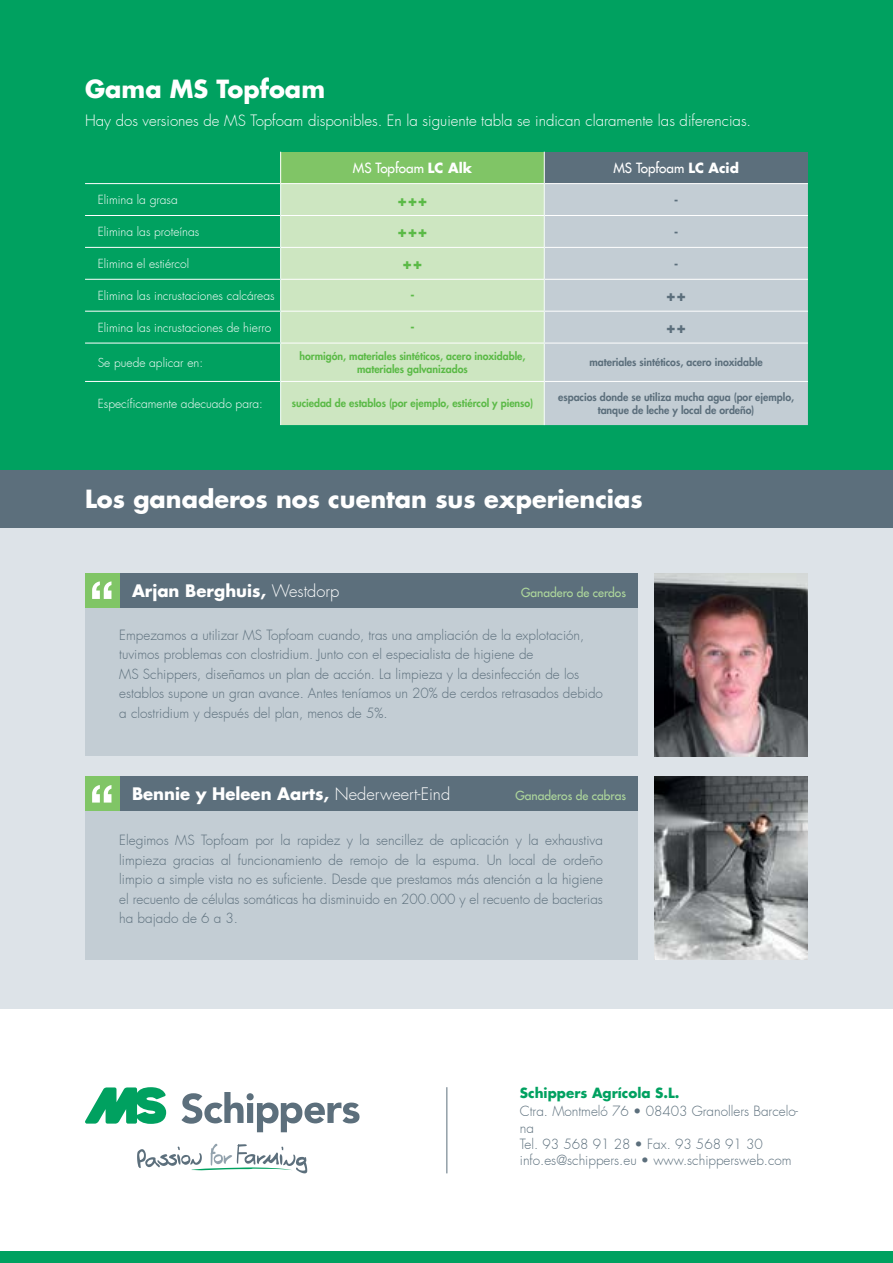
<style>
.page{position:relative;width:893px;height:1263px;background:#fff}
.page>*{position:absolute;margin:0;border:0;box-sizing:border-box;transform-origin:0 0}
.t1{font:700 24px "Futura LT";color:#fff}
.t2{font:700 16.5px "Futura LT";color:#fff}
.t3{font:300 15px "Futura LT";color:#fff}
.t4{font:700 15px "Futura LT";color:#5bba47}
.t5{font:700 15px "Futura LT";color:#5c6f7c}
.t6{font:300 13.5px/19.5px "Futura LT";color:#5c6f7c}
.t7{font:13.5px "Futura LT";color:#fff}
.t8{font:700 13.5px "Futura LT";color:#00a160}
.t9{font:300 12px "Futura LT";color:#fff}
.t10{font:12px "Futura LT";color:#aed79c}
.t11{font:800 10.5px/12.6px "Futura LT";color:#5bba47;text-align:center}
.t12{font:800 10.5px/12.6px "Futura LT";color:#5c6f7c;text-align:center}
.t13{font:700 10.5px "Futura LT";color:#5c6f7c}
.t14{font:700 10.5px "Futura LT";color:#5bba47}
.s1{font-weight:700}
.s2{font-weight:300}
</style>
<div class="page">
<div style="left:0;top:0;width:893px;height:1009px;background:#dde3e8"></div>
<img style="left:655px;top:777px;width:153px;height:183px">
<div style="left:0;top:0;width:893px;height:470px;background:#00a160"></div>
<div style="left:0;top:470px;width:893px;height:58px;background:#5c6f7c"></div>
<div style="left:0;top:1251px;width:893px;height:12px;background:#00a160"></div>
<svg style="left:85px;top:1087px;width:81px;height:37px"></svg>
<svg style="left:181px;top:1092px;width:179px;height:40px"></svg>
<svg style="left:137px;top:1144px;width:170px;height:29px"></svg>
<hr style="left:446px;top:1087px;width:1px;height:86px;background:#5c6f7c">
<div style="left:85px;top:573px;width:553px;height:183px;background:#c3cdd4"></div>
<div style="left:85px;top:777px;width:553px;height:183px;background:#c3cdd4"></div>
<img style="left:655px;top:573px;width:153px;height:183px">
<div style="left:119px;top:573px;width:519px;height:34px;background:#5c6f7c"></div>
<div style="left:119px;top:777px;width:519px;height:34px;background:#5c6f7c"></div>
<div style="left:85px;top:573px;width:34px;height:34px;background:#80c566"></div>
<div style="left:85px;top:777px;width:34px;height:34px;background:#80c566"></div>
<svg style="left:92px;top:581px;width:19px;height:18px"></svg>
<svg style="left:92px;top:785px;width:19px;height:17px"></svg>
<svg style="left:85px;top:184px;width:195px;height:197px"></svg>
<div style="left:281px;top:152px;width:263px;height:32px;background:#80c566"></div>
<div style="left:544px;top:152px;width:264px;height:32px;background:#5c6f7c"></div>
<div style="left:281px;top:184px;width:263px;height:241px;background:#cde6c1"></div>
<div style="left:545px;top:184px;width:263px;height:241px;background:#c3cdd4"></div>
<hr style="left:280px;top:152px;width:1px;height:31px;background:#fff">
<hr style="left:544px;top:152px;width:1px;height:31px;background:#fff">
<hr style="left:85px;top:183px;width:196px;height:1px;background:#fff">
<hr style="left:281px;top:183px;width:263px;height:1px;background:#fff">
<hr style="left:280px;top:184px;width:1px;height:31px;background:#fff">
<hr style="left:544px;top:183px;width:264px;height:1px;background:#fff">
<hr style="left:544px;top:184px;width:1px;height:31px;background:#fff">
<hr style="left:85px;top:215px;width:196px;height:1px;background:#fff">
<hr style="left:281px;top:215px;width:263px;height:1px;background:#fff">
<hr style="left:280px;top:216px;width:1px;height:31px;background:#fff">
<hr style="left:544px;top:215px;width:264px;height:1px;background:#fff">
<hr style="left:544px;top:216px;width:1px;height:31px;background:#fff">
<hr style="left:85px;top:247px;width:196px;height:1px;background:#fff">
<hr style="left:281px;top:247px;width:263px;height:1px;background:#fff">
<hr style="left:280px;top:248px;width:1px;height:31px;background:#fff">
<hr style="left:544px;top:247px;width:264px;height:1px;background:#fff">
<hr style="left:544px;top:248px;width:1px;height:31px;background:#fff">
<hr style="left:85px;top:279px;width:196px;height:1px;background:#fff">
<hr style="left:281px;top:279px;width:263px;height:1px;background:#fff">
<hr style="left:280px;top:280px;width:1px;height:31px;background:#fff">
<hr style="left:544px;top:279px;width:264px;height:1px;background:#fff">
<hr style="left:544px;top:280px;width:1px;height:31px;background:#fff">
<hr style="left:85px;top:311px;width:196px;height:1px;background:#fff">
<hr style="left:281px;top:311px;width:263px;height:1px;background:#fff">
<hr style="left:280px;top:312px;width:1px;height:31px;background:#fff">
<hr style="left:544px;top:311px;width:264px;height:1px;background:#fff">
<hr style="left:544px;top:312px;width:1px;height:31px;background:#fff">
<hr style="left:85px;top:343px;width:196px;height:1px;background:#fff">
<hr style="left:281px;top:343px;width:263px;height:1px;background:#fff">
<hr style="left:280px;top:343px;width:1px;height:38px;background:#fff">
<hr style="left:544px;top:343px;width:264px;height:1px;background:#fff">
<hr style="left:544px;top:343px;width:1px;height:38px;background:#fff">
<hr style="left:280px;top:382px;width:1px;height:43px;background:#fff">
<hr style="left:544px;top:382px;width:1px;height:43px;background:#fff">
<hr style="left:85px;top:381px;width:196px;height:1px;background:#fff">
<hr style="left:281px;top:381px;width:263px;height:1px;background:#fff">
<hr style="left:544px;top:381px;width:264px;height:1px;background:#fff">
<h1 class="t1" style="left:85px;top:73px;width:242px">Gama MS Topfoam</h1>
<p class="t3" style="left:85px;top:111px;width:668px">Hay dos versiones de MS Topfoam disponibles. En la siguiente tabla se indican claramente las diferencias.</p>
<p class="t7" style="left:353px;top:159px;width:121px">MS Topfoam <span class="s1">LC Alk</span></p>
<p class="t7" style="left:613px;top:159px;width:127px">MS Topfoam <span class="s1">LC Acid</span></p>
<p class="t9" style="left:98px;top:193px;width:82px">Elimina la grasa</p>
<p class="t4" style="left:397px;top:190px;width:32px">+++</p>
<p class="t13" style="left:674px;top:193px;width:6px">-</p>
<p class="t9" style="left:98px;top:225px;width:103px">Elimina las proteínas</p>
<p class="t4" style="left:397px;top:222px;width:32px">+++</p>
<p class="t13" style="left:674px;top:225px;width:6px">-</p>
<p class="t9" style="left:98px;top:256px;width:93px">Elimina el estiércol</p>
<p class="t4" style="left:402px;top:254px;width:22px">++</p>
<p class="t13" style="left:674px;top:257px;width:6px">-</p>
<p class="t9" style="left:98px;top:288px;width:178px">Elimina las incrustaciones calcáreas</p>
<p class="t14" style="left:410px;top:288px;width:6px">-</p>
<p class="t5" style="left:666px;top:286px;width:22px">++</p>
<p class="t9" style="left:98px;top:320px;width:175px">Elimina las incrustaciones de hierro</p>
<p class="t14" style="left:410px;top:320px;width:6px">-</p>
<p class="t5" style="left:666px;top:317px;width:22px">++</p>
<p class="t9" style="left:98px;top:355px;width:107px">Se puede aplicar en:</p>
<p class="t11" style="left:299px;top:350px;width:228px">hormigón, materiales sintéticos, acero inoxidable, materiales galvanizados</p>
<p class="t12" style="left:589px;top:356px;width:175px">materiales sintéticos, acero inoxidable</p>
<p class="t9" style="left:98px;top:396px;width:167px">Específicamente adecuado para:</p>
<p class="t11" style="left:292px;top:397px;width:243px">suciedad de establos (por ejemplo, estiércol y pienso)</p>
<p class="t12" style="left:558px;top:391px;width:237px">espacios donde se utiliza mucha agua (por ejemplo, tanque de leche y local de ordeño)</p>
<h1 class="t1" style="left:85px;top:483px;width:559px">Los ganaderos nos cuentan sus experiencias</h1>
<p class="t2" style="left:132px;top:580px;width:209px">Arjan Berghuis, <span class="s2">Westdorp</span></p>
<p class="t10" style="left:521px;top:584px;width:106px">Ganadero de cerdos</p>
<p class="t6" style="left:119px;top:625px;width:485px">Empezamos a utilizar MS Topfoam cuando, tras una ampliación de la explotación, tuvimos problemas con clostridium. Junto con el especialista de higiene de<br>MS Schippers, diseñamos un plan de acción. La limpieza y la desinfección de los establos supone un gran avance. Antes teníamos un 20% de cerdos retrasados debido a clostridium y después del plan, menos de 5%.</p>
<p class="t2" style="left:132px;top:783px;width:320px">Bennie y Heleen Aarts, <span class="s2">Nederweert-Eind</span></p>
<p class="t10" style="left:516px;top:788px;width:112px">Ganaderos de cabras</p>
<p class="t6" style="left:119px;top:831px;width:485px;text-align:justify">Elegimos MS Topfoam por la rapidez y la sencillez de aplicación y la exhaustiva limpieza gracias al funcionamiento de remojo de la espuma. Un local de ordeño limpio a simple vista no es suficiente. Desde que prestamos más atención a la higiene el recuento de células somáticas ha disminuido en 200.000 y el recuento de bacterias ha bajado de 6 a 3.</p>
<p class="t8" style="left:520px;top:1084px;width:161px">Schippers Agrícola S.L.</p>
<p class="t6" style="left:520px;top:1104px;width:280px;line-height:16.2px">Ctra. Montmeló 76 • 08403 Granollers Barcelo&shy;na<br>Tel. 93 568 91 28 • Fax. 93 568 91 30 info.es@schippers.eu • www.schippersweb.com</p>
</div>
